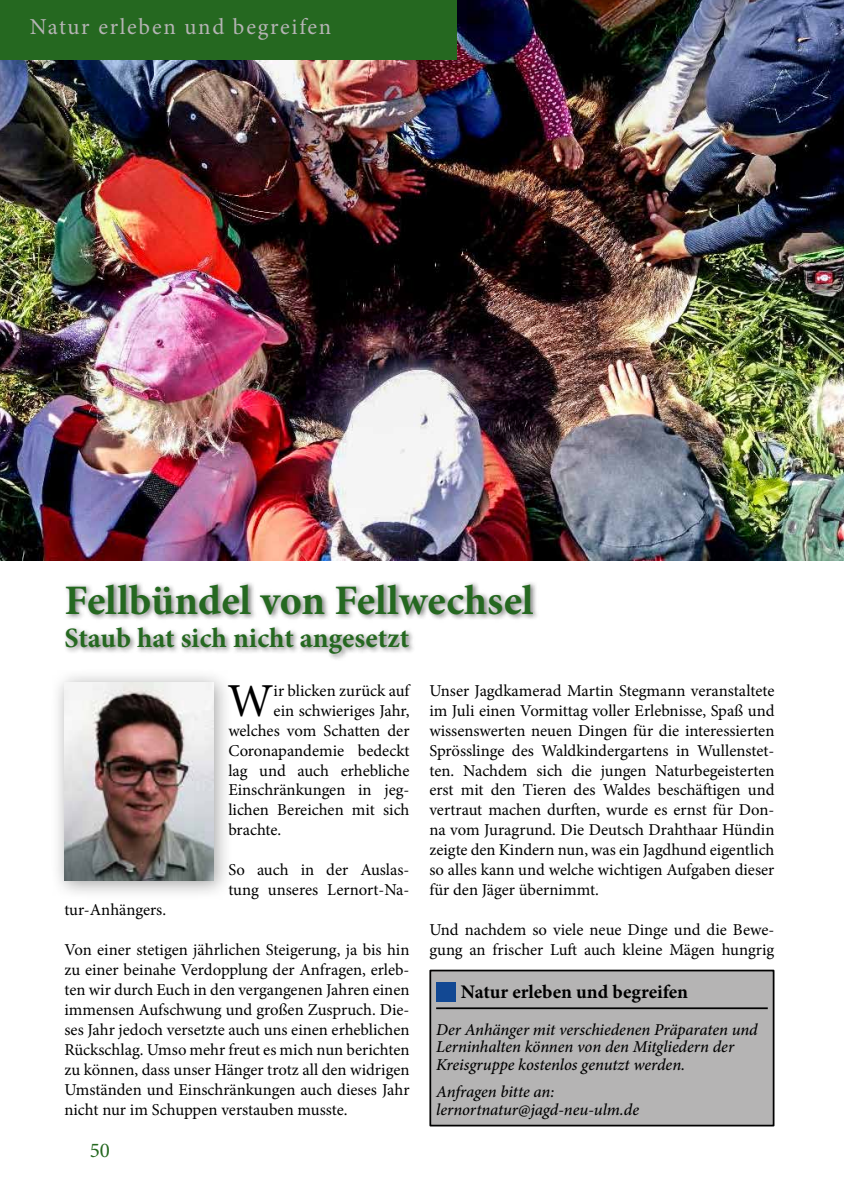
<style>
.page{position:relative;width:844px;height:1191px;background:#fff}
.page>*{position:absolute;margin:0;border:0;box-sizing:border-box;transform-origin:0 0}
.t1{font:47.25px "Minion Pro";color:#000}
.t2{font:700 42px "Minion Pro";letter-spacing:-.005em;color:#256820}
.t3{font:700 28px "Minion Pro";color:#256820}
.t4{font:22.75px "Minion Pro";letter-spacing:.075em;color:#b5b4b4}
.t5{font:21px "Minion Pro";color:#256820}
.t6{font:700 19.25px "Minion Pro";color:#000}
.t7{font:16.62px/19.9px "Minion Pro";color:#000}
.t8{font:italic 500 16.62px/17.5px "Minion Pro";letter-spacing:-.005em;color:#000}
</style>
<div class="page">
<div style="left:50px;top:668px;width:182px;height:232px;background:#878787;opacity:.75"></div>
<img style="left:64px;top:682px;width:149px;height:199px">
<div style="left:63px;top:580px;width:477px;height:81px;background:#000;opacity:.52"></div>
<div style="left:430px;top:970px;width:343px;height:155px;background:#b5b4b4"></div>
<hr style="left:436px;top:1007px;width:331px;height:2px;background:#000">
<div style="left:436px;top:981px;width:20px;height:20px;background:#124893"></div>
<div style="left:429px;top:969px;width:345px;height:157px;border:2px solid #000"></div>
<img style="left:0;top:0;width:843px;height:561px">
<div style="left:0;top:0;width:456px;height:60px;background:#256820"></div>
<h3 class="t4" style="left:30px;top:12px;width:303px">Natur erleben und begreifen</h3>
<h2 class="t2" style="left:64px;top:570px;width:470px">Fellbündel von Fellwechsel</h2>
<h3 class="t3" style="left:64px;top:618px;width:346px">Staub hat sich nicht angesetzt</h3>
<h1 class="t1" style="left:227px;top:669px;width:47px">W</h1>
<p class="t7" style="left:273px;top:680px;width:137px">ir blicken zurück auf</p>
<p class="t7" style="left:273px;top:700px;width:137px">ein schwieriges Jahr,</p>
<p class="t7" style="left:228px;top:720px;width:183px">welches vom Schatten der</p>
<p class="t7" style="left:228px;top:740px;width:182px">Coronapandemie bedeckt</p>
<p class="t7" style="left:228px;top:760px;width:183px">lag und auch erhebliche</p>
<p class="t7" style="left:228px;top:780px;width:183px">Einschränkungen in jeg-</p>
<p class="t7" style="left:228px;top:800px;width:183px">lichen Bereichen mit sich</p>
<p class="t7" style="left:228px;top:820px;width:54px">brachte.</p>
<p class="t7" style="left:228px;top:860px;width:182px">So auch in der Auslas&shy;tung unseres Lernort-Na-</p>
<p class="t7" style="left:64px;top:900px;width:103px">tur-Anhängers.</p>
<p class="t7" style="left:64px;top:940px;width:346px;text-align:justify">Von einer stetigen jährlichen Steigerung, ja bis hin zu einer beinahe Verdopplung der Anfragen, erleb&shy;ten wir durch Euch in den vergangenen Jahren einen immensen Aufschwung und großen Zuspruch. Die&shy;ses Jahr jedoch versetzte auch uns einen erheblichen Rückschlag. Umso mehr freut es mich nun berichten zu können, dass unser Hänger trotz all den widrigen Umständen und Einschränkungen auch dieses Jahr nicht nur im Schuppen verstauben musste.</p>
<p class="t5" style="left:90px;top:1135px;width:22px">50</p>
<p class="t7" style="left:429px;top:680px;width:346px;text-align:justify">Unser Jagdkamerad Martin Stegmann veranstaltete im Juli einen Vormittag voller Erlebnisse, Spaß und wissenswerten neuen Dingen für die interessierten Sprösslinge des Waldkindergartens in Wullenstet&shy;ten. Nachdem sich die jungen Naturbegeisterten erst mit den Tieren des Waldes beschäftigen und vertraut machen durften, wurde es ernst für Don&shy;na vom Juragrund. Die Deutsch Drahthaar Hündin zeigte den Kindern nun, was ein Jagdhund eigentlich so alles kann und welche wichtigen Aufgaben dieser für den Jäger übernimmt.</p>
<p class="t7" style="left:429px;top:920px;width:346px">Und nachdem so viele neue Dinge und die Bewe&shy;gung an frischer Luft auch kleine Mägen hungrig</p>
<p class="t6" style="left:461px;top:978px;width:228px">Natur erleben und begreifen</p>
<p class="t8" style="left:436px;top:1020px;width:323px">Der Anhänger mit verschiedenen Präparaten und<br>Lerninhalten können von den Mitgliedern der<br>Kreisgruppe kostenlos genutzt werden.</p>
<p class="t8" style="left:436px;top:1083px;width:204px">Anfragen bitte an: lernortnatur@jagd-neu-ulm.de</p>
</div>
